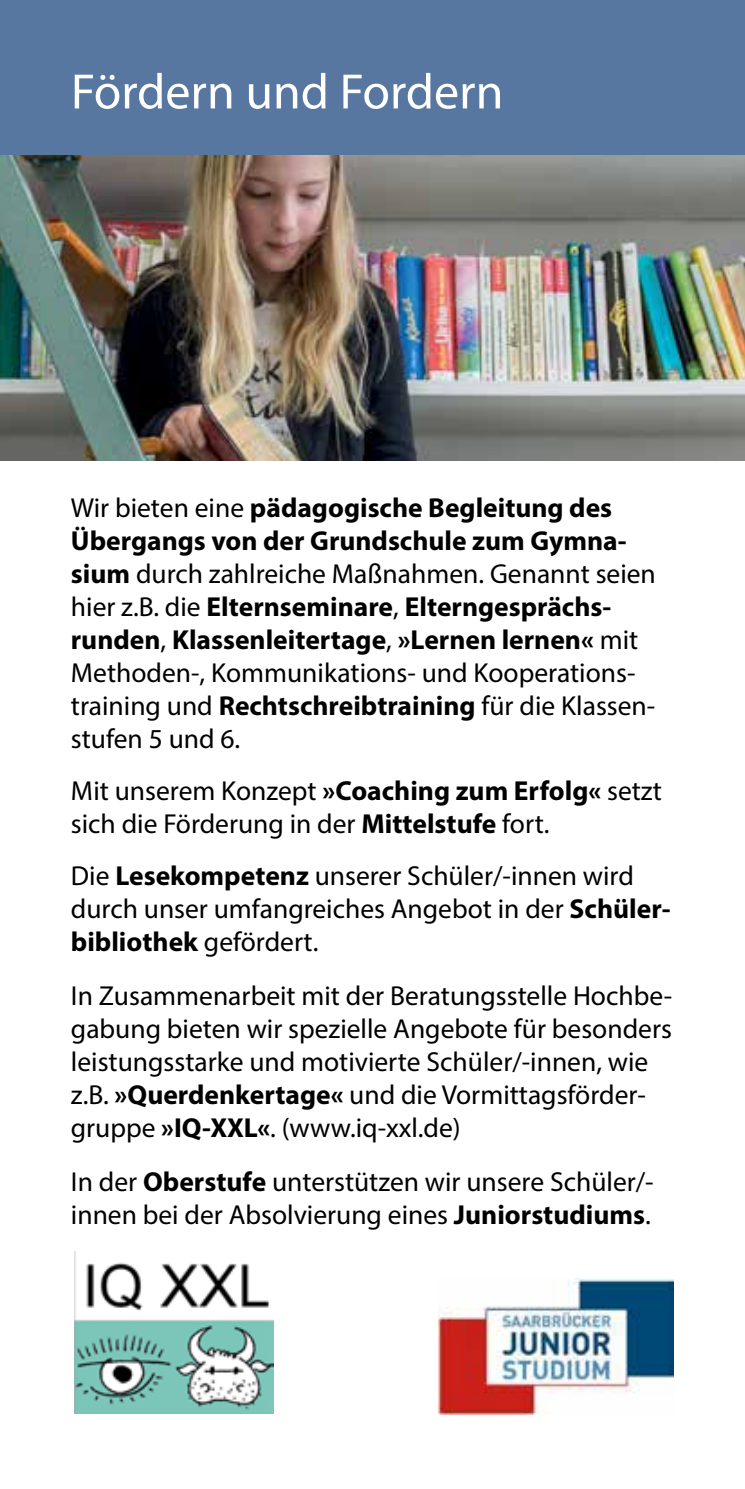
<style>
.page{position:relative;width:745px;height:1489px;background:#fff}
.page>*{position:absolute;margin:0;border:0;box-sizing:border-box;transform-origin:0 0}
.t1{font:50px "Myriad Pro";color:#fff}
.t2{font:27.5px/33px "Myriad Pro";color:#000}
.t3{font:700 27.5px/33px "Myriad Pro";color:#000}
.s1{font-weight:400}
.s2{font-weight:700}
</style>
<div class="page">
<div style="left:0;top:0;width:744px;height:156px;background:#5777a0"></div>
<img style="left:744px;top:156px;width:1px;height:305px">
<img style="left:0;top:156px;width:744px;height:305px">
<img style="left:74px;top:1251px;width:199px;height:162px">
<img style="left:438px;top:1278px;width:235px;height:136px">
<h1 class="t1" style="left:71px;top:61px;width:433px">Fördern und Fordern</h1>
<p class="t3" style="left:71px;top:490px;width:586px"><span class="s1">Wir bieten eine</span> pädagogische Begleitung des Übergangs von der Grundschule zum Gymna&shy;sium <span class="s1">durch zahlreiche Maßnahmen. Genannt seien hier z.B. die</span> Elternseminare<span class="s1">,</span> Elterngesprächs&shy;runden<span class="s1">,</span> Klassenleitertage<span class="s1">,</span> »Lernen lernen« <span class="s1">mit Methoden-, Kommunikations- und Kooperations&shy;training und</span> Rechtschreibtraining <span class="s1">für die Klassen&shy;stufen 5 und 6.</span></p>
<p class="t2" style="left:71px;top:773px;width:592px">Mit unserem Konzept <span class="s2">»Coaching zum Erfolg«</span> setzt sich die Förderung in der <span class="s2">Mittelstufe</span> fort.</p>
<p class="t2" style="left:71px;top:858px;width:600px">Die <span class="s2">Lesekompetenz</span> unserer Schüler/-innen wird durch unser umfangreiches Angebot in der <span class="s2">Schüler&shy;bibliothek</span> gefördert.</p>
<p class="t2" style="left:71px;top:978px;width:602px">In Zusammenarbeit mit der Beratungsstelle Hochbe&shy;gabung bieten wir spezielle Angebote für besonders leistungsstarke und motivierte Schüler/-innen, wie z.B. <span class="s2">»Querdenkertage«</span> und die Vormittagsförder&shy;gruppe <span class="s2">»IQ-XXL«</span>. (www.iq-xxl.de)</p>
<p class="t2" style="left:71px;top:1164px;width:584px">In der <span class="s2">Oberstufe</span> unterstützen wir unsere Schüler/- innen bei der Absolvierung eines <span class="s2">Juniorstudiums</span>.</p>
</div>
